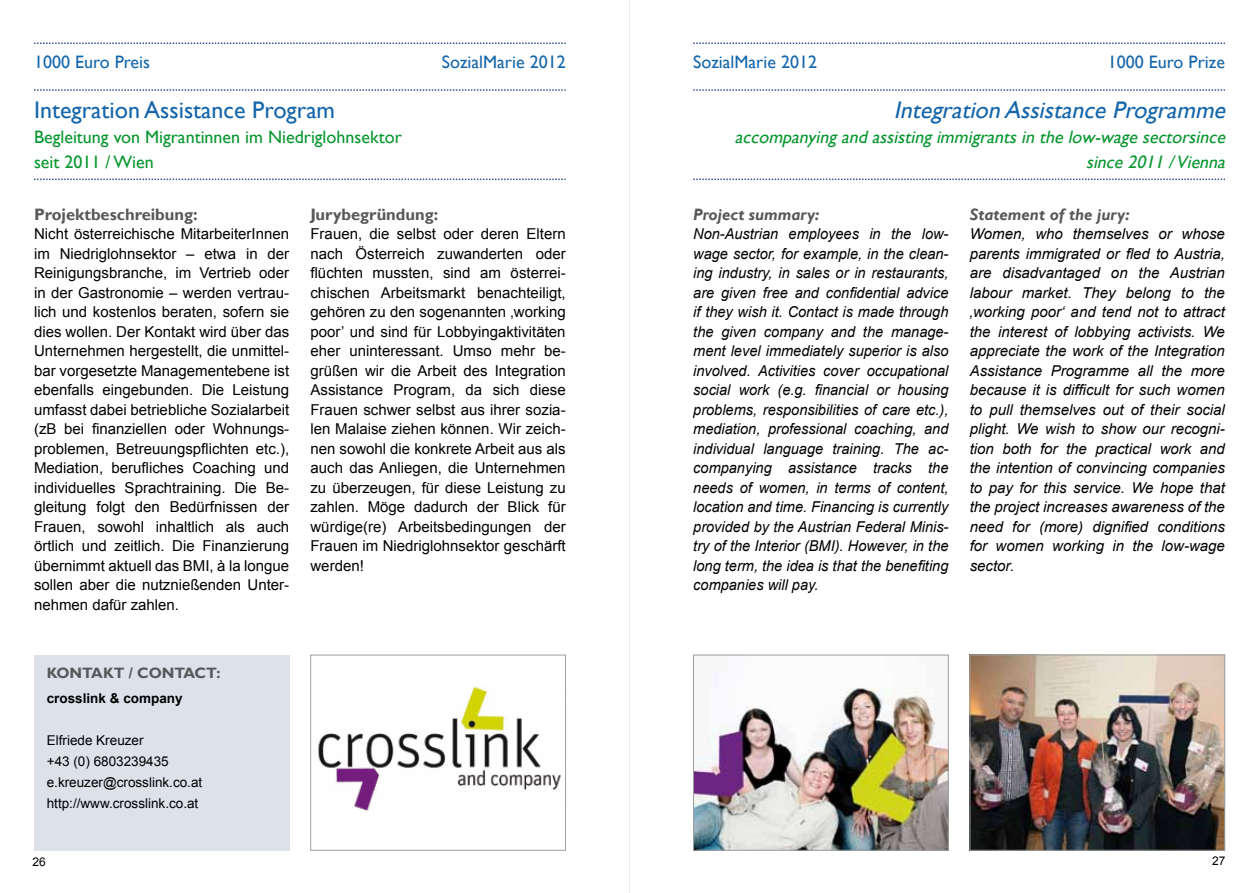
<style>
.page{position:relative;width:1259px;height:893px;background:#fff}
.page>*{position:absolute;margin:0;border:0;box-sizing:border-box;transform-origin:0 0}
.t1{font:italic 24px "Gill Sans";color:#1566ab}
.t2{font:24px "Gill Sans";color:#1566ab}
.t3{font:italic 18px/25.2px "Gill Sans";color:#08962f;text-align:right}
.t4{font:18px/25.2px "Gill Sans";color:#08962f}
.t5{font:18px "Gill Sans";color:#1566ab}
.t6{font:700 16.5px "Gill Sans";color:#58585a}
.t7{font:italic 700 16.5px "Gill Sans";color:#58585a}
.t8{font:15px/19.5px "Arial";color:#000;text-align:justify}
.t9{font:italic 15px/19.5px "Arial";color:#000;text-align:justify}
.t10{font:700 15px "Gill Sans";color:#58585a}
.t11{font:13.5px/21px "Arial";color:#000}
.t12{font:700 13.5px "Arial";color:#000}
.t13{font:12px "Arial";color:#000}
</style>
<div class="page">
<hr style="left:629px;top:0;width:1px;height:893px;background:#eceded">
<div style="left:34px;top:655px;width:255px;height:195px;background:#dce1ea"></div>
<img style="left:318px;top:686px;width:243px;height:125px">
<div style="left:310px;top:655px;width:256px;height:195px;border:1px solid #9c9e9f"></div>
<svg style="left:34px;top:89px;width:532px;height:2px"></svg>
<svg style="left:34px;top:179px;width:532px;height:1px"></svg>
<img style="left:695px;top:688px;width:251px;height:160px">
<div style="left:693px;top:655px;width:255px;height:195px;border:1px solid #9c9e9f"></div>
<img style="left:971px;top:657px;width:252px;height:191px">
<div style="left:969px;top:655px;width:256px;height:195px;border:1px solid #9c9e9f"></div>
<svg style="left:693px;top:43px;width:532px;height:1px"></svg>
<svg style="left:693px;top:89px;width:532px;height:2px"></svg>
<svg style="left:693px;top:179px;width:532px;height:1px"></svg>
<svg style="left:34px;top:43px;width:532px;height:1px"></svg>
<p class="t5" style="left:34px;top:52px;width:118px">1000 Euro Preis</p>
<p class="t5" style="left:442px;top:52px;width:125px">SozialMarie 2012</p>
<h1 class="t2" style="left:34px;top:96px;width:303px">Integration Assistance Program</h1>
<p class="t4" style="left:34px;top:124px;width:369px">Begleitung von Migrantinnen im Niedriglohnsektor seit 2011 / Wien</p>
<p class="t6" style="left:34px;top:204px;width:165px">Projektbeschreibung:</p>
<p class="t8" style="left:34px;top:224px;width:257px">Nicht österreichische MitarbeiterInnen im Niedriglohnsektor – etwa in der Reinigungsbranche, im Vertrieb oder in der Gastronomie – werden vertrau&shy;lich und kostenlos beraten, sofern sie dies wollen. Der Kontakt wird über das Unternehmen hergestellt, die unmittel&shy;bar vorgesetzte Managementebene ist ebenfalls eingebunden. Die Leistung umfasst dabei betriebliche Sozialarbeit (zB bei finanziellen oder Wohnungs&shy;problemen, Betreuungspflichten etc.), Mediation, berufliches Coaching und individuelles Sprachtraining. Die Be&shy;gleitung folgt den Bedürfnissen der Frauen, sowohl inhaltlich als auch örtlich und zeitlich. Die Finanzierung übernimmt aktuell das BMI, à la longue sollen aber die nutznießenden Unter&shy;nehmen dafür zahlen.</p>
<p class="t6" style="left:310px;top:204px;width:129px">Jurybegründung:</p>
<p class="t8" style="left:310px;top:224px;width:257px">Frauen, die selbst oder deren Eltern nach Österreich zuwanderten oder flüchten mussten, sind am österrei&shy;chischen Arbeitsmarkt benachteiligt, gehören zu den sogenannten ‚working poor’ und sind für Lobbyingaktivitäten eher uninteressant. Umso mehr be&shy;grüßen wir die Arbeit des Integration Assistance Program, da sich diese Frauen schwer selbst aus ihrer sozia&shy;len Malaise ziehen können. Wir zeich&shy;nen sowohl die konkrete Arbeit aus als auch das Anliegen, die Unternehmen zu überzeugen, für diese Leistung zu zahlen. Möge dadurch der Blick für würdige(re) Arbeitsbedingungen der Frauen im Niedriglohnsektor geschärft werden!</p>
<p class="t10" style="left:47px;top:664px;width:175px">KONTAKT / CONTACT:</p>
<p class="t12" style="left:47px;top:689px;width:137px">crosslink &amp; company</p>
<p class="t11" style="left:47px;top:730px;width:157px">Elfriede Kreuzer<br>+43 (0) 6803239435 e.kreuzer@crosslink.co.at http://www.crosslink.co.at</p>
<p class="t5" style="left:693px;top:52px;width:125px">SozialMarie 2012</p>
<p class="t5" style="left:1108px;top:52px;width:118px">1000 Euro Prize</p>
<h1 class="t1" style="left:894px;top:96px;width:339px">Integration Assistance Programme</h1>
<p class="t3" style="left:735px;top:124px;width:496px">accompanyingand assistingimmigrantsin the low-wage sectorsince since 2011 /Vienna</p>
<p class="t7" style="left:693px;top:205px;width:128px">Project summary:</p>
<p class="t9" style="left:693px;top:224px;width:257px">Non-Austrian employees in the low&shy;wage sector, for example, in the clean&shy;ing industry, in sales or in restaurants, are given free and confidential advice if they wish it. Contact is made through the given company and the manage&shy;ment level immediately superior is also involved. Activities cover occupational social work (e.g. financial or housing problems, responsibilities of care etc.), mediation, professional coaching, and individual language training. The ac&shy;companying assistance tracks the needs of women, in terms of content, location and time. Financing is currently provided by the Austrian Federal Minis&shy;try of the Interior (BMI). However, in the long term, the idea is that the benefiting companies will pay.</p>
<p class="t7" style="left:969px;top:205px;width:161px">Statement of the jury:</p>
<p class="t9" style="left:969px;top:224px;width:257px">Women, who themselves or whose parents immigrated or fled to Austria, are disadvantaged on the Austrian labour market. They belong to the ‚working poor‘ and tend not to attract the interest of lobbying activists. We appreciate the work of the Integration Assistance Programme all the more because it is difficult for such women to pull themselves out of their social plight. We wish to show our recogni&shy;tion both for the practical work and the intention of convincing companies to pay for this service. We hope that the project increases awareness of the need for (more) dignified conditions for women working in the low-wage sector.</p>
<p class="t13" style="left:33px;top:854px;width:15px">26</p>
<p class="t13" style="left:1212px;top:853px;width:15px">27</p>
</div>
